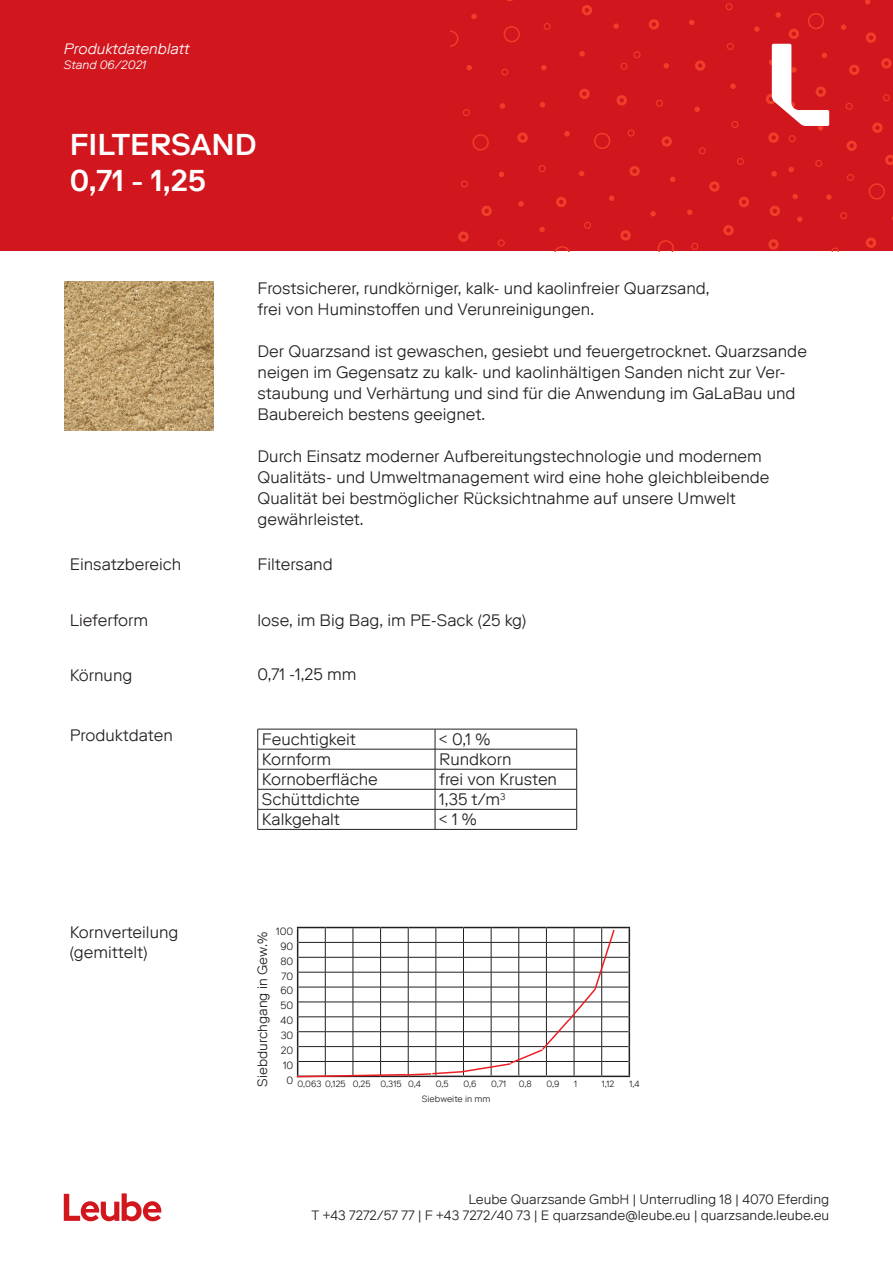
<style>
.page{position:relative;width:893px;height:1263px;background:#fff}
.page>*{position:absolute;margin:0;border:0;box-sizing:border-box;transform-origin:0 0}
.t1{font:500 30px/36px "Riforma LLTT";color:#fff}
.t2{font:300 16.5px/21px "Riforma LLTT";color:#231f20}
.t3{font:italic 300 15px "Riforma LLTT";color:#fff}
.t4{font:300 13.5px/16.2px "Riforma LLTT";color:#231f20;text-align:right}
.t5{font:italic 300 12px "Riforma LLTT";color:#fff}
.t6{font:300 10.5px/14.9px "Riforma LLTT";color:#231f20;text-align:justify}
.t7{font:300 9px "Riforma LLTT";color:#231f20}
</style>
<div class="page">
<div style="left:0;top:0;width:893px;height:251px;background:#d2161e"></div>
<svg style="left:772px;top:44px;width:57px;height:82px"></svg>
<svg style="left:64px;top:1193px;width:97px;height:28px"></svg>
<hr style="left:258px;top:729px;width:177px;height:1px;background:#231f20">
<hr style="left:435px;top:729px;width:142px;height:1px;background:#231f20">
<hr style="left:258px;top:749px;width:177px;height:1px;background:#231f20">
<hr style="left:435px;top:749px;width:142px;height:1px;background:#231f20">
<hr style="left:258px;top:769px;width:177px;height:1px;background:#231f20">
<hr style="left:435px;top:769px;width:142px;height:1px;background:#231f20">
<hr style="left:258px;top:789px;width:177px;height:1px;background:#231f20">
<hr style="left:435px;top:789px;width:142px;height:1px;background:#231f20">
<hr style="left:258px;top:809px;width:177px;height:1px;background:#231f20">
<svg style="left:257px;top:729px;width:1px;height:100px"></svg>
<hr style="left:435px;top:809px;width:142px;height:1px;background:#231f20">
<svg style="left:435px;top:729px;width:1px;height:100px"></svg>
<svg style="left:576px;top:729px;width:1px;height:100px"></svg>
<hr style="left:258px;top:829px;width:177px;height:1px;background:#231f20">
<hr style="left:435px;top:829px;width:142px;height:1px;background:#231f20">
<img style="left:64px;top:281px;width:149px;height:149px">
<svg style="left:296px;top:927px;width:334px;height:151px"></svg>
<p class="t3" style="left:64px;top:40px;width:127px">Produktdatenblatt</p>
<p class="t5" style="left:64px;top:57px;width:84px">Stand 06/2021</p>
<h1 class="t1" style="left:70px;top:126px;width:188px">FILTERSAND<br>0,71 - 1,25</h1>
<p class="t2" style="left:258px;top:278px;width:454px">Frostsicherer, rundkörniger, kalk- und kaolinfreier Quarzsand, frei von Huminstoffen und Verunreinigungen.</p>
<p class="t2" style="left:258px;top:341px;width:551px">Der Quarzsand ist gewaschen, gesiebt und feuergetrocknet. Quarzsande neigen im Gegensatz zu kalk- und kaolinhältigen Sanden nicht zur Ver&shy;staubung und Verhärtung und sind für die Anwendung im GaLaBau und Baubereich bestens geeignet.</p>
<p class="t2" style="left:258px;top:446px;width:513px">Durch Einsatz moderner Aufbereitungstechnologie und modernem Qualitäts- und Umweltmanagement wird eine hohe gleichbleibende Qualität bei bestmöglicher Rücksichtnahme auf unsere Umwelt gewährleistet.</p>
<p class="t2" style="left:70px;top:553px;width:113px">Einsatzbereich</p>
<p class="t2" style="left:258px;top:553px;width:77px">Filtersand</p>
<p class="t2" style="left:70px;top:609px;width:80px">Lieferform</p>
<p class="t2" style="left:258px;top:609px;width:270px">lose, im Big Bag, im PE-Sack (25 kg)</p>
<p class="t2" style="left:70px;top:665px;width:64px">Körnung</p>
<p class="t2" style="left:258px;top:663px;width:100px">0,71 -1,25 mm</p>
<p class="t2" style="left:70px;top:724px;width:105px">Produktdaten</p>
<p class="t2" style="left:262px;top:728px;width:95px">Feuchtigkeit</p>
<p class="t2" style="left:439px;top:728px;width:53px">&lt; 0,1 %</p>
<p class="t2" style="left:262px;top:748px;width:71px">Kornform</p>
<p class="t2" style="left:439px;top:748px;width:74px">Rundkorn</p>
<p class="t2" style="left:262px;top:768px;width:117px">Kornoberfläche</p>
<p class="t2" style="left:439px;top:768px;width:119px">frei von Krusten</p>
<p class="t2" style="left:262px;top:788px;width:99px">Schüttdichte</p>
<p class="t2" style="left:439px;top:788px;width:68px">1,35 t/m<sup>3</sup></p>
<p class="t2" style="left:262px;top:809px;width:79px">Kalkgehalt</p>
<p class="t2" style="left:439px;top:809px;width:39px">&lt; 1 %</p>
<p class="t2" style="left:70px;top:922px;width:110px;line-height:19.8px">Kornverteilung (gemittelt)</p>
<p class="t4" style="left:254px;top:1087px;width:156px;rotate:-90deg">Siebdurchgang in Gew.%</p>
<p class="t6" style="left:280px;top:924px;width:15px;text-indent:-4px">100<br>90<br>80<br>70<br>60<br>50<br>40<br>30<br>20<br>10</p>
<p class="t7" style="left:287px;top:1078px;width:136px"><sup>0</sup> 0,063 0,125 0,25 0,315 0,4</p>
<p class="t7" style="left:436px;top:1078px;width:14px">0,5</p>
<p class="t7" style="left:463px;top:1078px;width:14px">0,6</p>
<p class="t7" style="left:491px;top:1078px;width:17px">0,71</p>
<p class="t7" style="left:519px;top:1078px;width:15px">0,8</p>
<p class="t7" style="left:546px;top:1078px;width:14px">0,9</p>
<p class="t7" style="left:574px;top:1078px;width:5px">1</p>
<p class="t7" style="left:602px;top:1078px;width:14px">1,12</p>
<p class="t7" style="left:629px;top:1078px;width:12px">1,4</p>
<p class="t7" style="left:422px;top:1093px;width:70px">Siebweite in mm</p>
<p class="t4" style="left:311px;top:1191px;width:519px">Leube Quarzsande GmbH | Unterrudling 18 | 4070 Eferding<br>T +43 7272/57 77 | F +43 7272/40 73 | E quarzsande@leube.eu | quarzsande.leube.eu</p>
</div>
